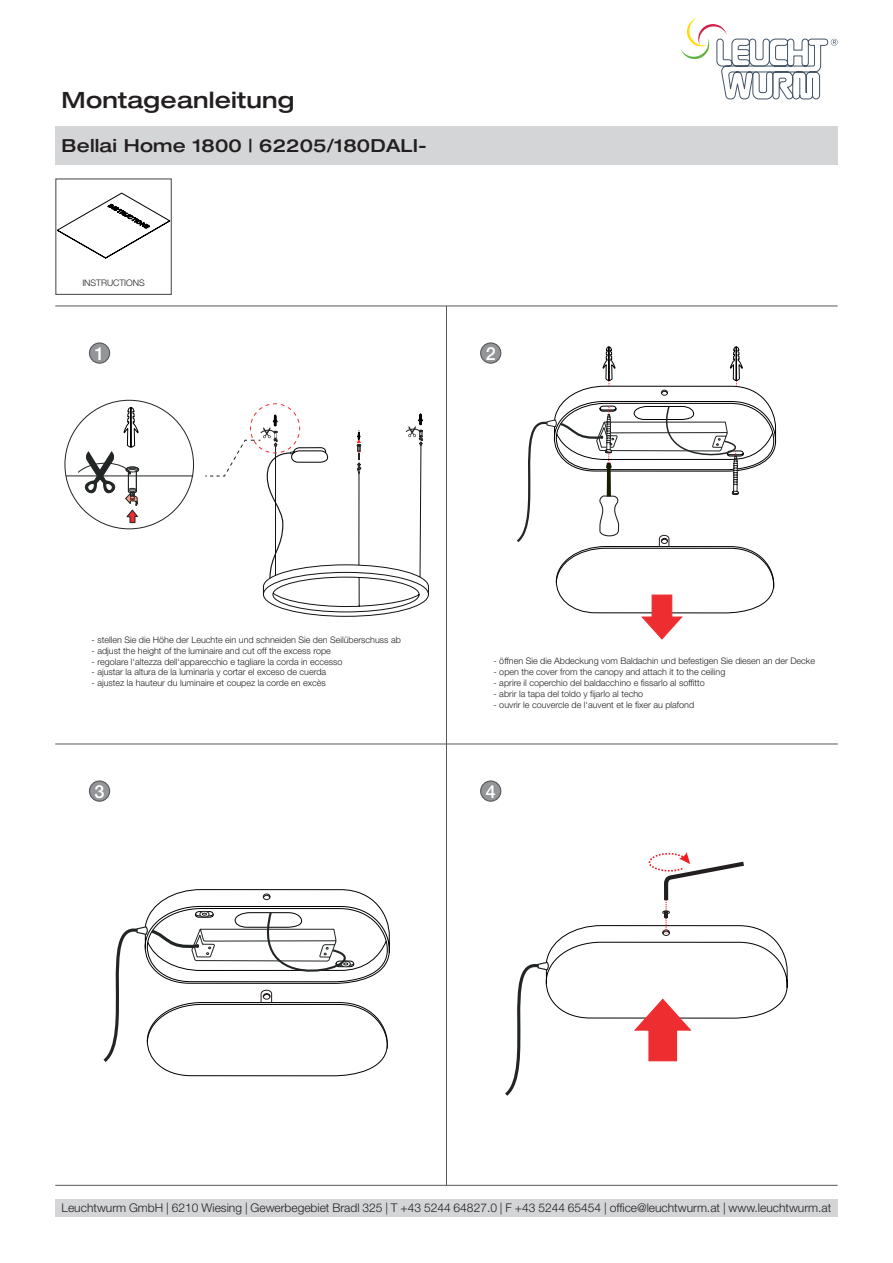
<style>
.page{position:relative;width:893px;height:1263px;background:#fff}
.page>*{position:absolute;margin:0;border:0;box-sizing:border-box;transform-origin:0 0}
.t1{font:500 expanded 22.5px "Helvetica Neue LT Pro";letter-spacing:.01em;color:#231f20}
.t2{font:500 expanded 18px "Helvetica Neue LT Pro";letter-spacing:.01em;color:#231f20}
.t3{font:500 18px "Helvetica Neue LT Pro";color:#fff}
.t4{font:300 12px "Helvetica Neue LT Pro";color:#231f20}
.t5{font:300 9px "Helvetica Neue LT Pro";color:#231f20}
</style>
<div class="page">
<div style="left:55px;top:126px;width:783px;height:39px;background:#d4d5d7"></div>
<div style="left:55px;top:1199px;width:783px;height:17px;background:#d4d5d7"></div>
<svg style="left:681px;top:18px;width:157px;height:81px"></svg>
<hr style="left:55px;top:306px;width:783px;height:1px;background:#57585a">
<hr style="left:55px;top:744px;width:783px;height:1px;background:#57585a">
<hr style="left:55px;top:1185px;width:783px;height:1px;background:#57585a">
<hr style="left:446px;top:306px;width:1px;height:879px;background:#57585a">
<div style="left:89px;top:781px;width:21px;height:20px;background:#939598;border-radius:50%"></div>
<div style="left:89px;top:780px;width:21px;height:22px;border:1px solid #57585a;border-radius:50%"></div>
<div style="left:481px;top:781px;width:20px;height:20px;background:#939598;border-radius:50%"></div>
<div style="left:480px;top:780px;width:21px;height:22px;border:1px solid #57585a;border-radius:50%"></div>
<div style="left:89px;top:343px;width:21px;height:20px;background:#939598;border-radius:50%"></div>
<div style="left:89px;top:342px;width:21px;height:22px;border:1px solid #57585a;border-radius:50%"></div>
<div style="left:481px;top:343px;width:20px;height:20px;background:#939598;border-radius:50%"></div>
<div style="left:480px;top:342px;width:21px;height:22px;border:1px solid #57585a;border-radius:50%"></div>
<svg style="left:57px;top:192px;width:113px;height:67px"></svg>
<div style="left:55px;top:178px;width:117px;height:117px;border:1px solid #57585a"></div>
<svg style="left:64px;top:399px;width:130px;height:131px"></svg>
<svg style="left:205px;top:403px;width:224px;height:214px"></svg>
<svg style="left:517px;top:346px;width:260px;height:294px"></svg>
<svg style="left:505px;top:852px;width:283px;height:244px"></svg>
<svg style="left:103px;top:889px;width:287px;height:187px"></svg>
<h1 class="t1" style="left:62px;top:86px;width:234px">Montageanleitung</h1>
<h2 class="t2" style="left:62px;top:134px;width:367px">Bellai Home 1800 | 62205/180DALI-</h2>
<p class="t5" style="left:82px;top:278px;width:64px">INSTRUCTIONS</p>
<h2 class="t3" style="left:95px;top:342px;width:12px">1</h2>
<h2 class="t3" style="left:486px;top:342px;width:12px">2</h2>
<p class="t5" style="left:92px;top:634px;width:311px">- stellen Sie die Höhe der Leuchte ein und schneiden Sie den Seilüberschuss ab</p>
<p class="t5" style="left:92px;top:645px;width:241px">- adjust the height of the luminaire and cut off the excess rope</p>
<p class="t5" style="left:92px;top:656px;width:252px">- regolare l‘altezza dell‘apparecchio e tagliare la corda in eccesso</p>
<p class="t5" style="left:92px;top:667px;width:236px">- ajustar la altura de la luminaria y cortar el exceso de cuerda</p>
<p class="t5" style="left:92px;top:677px;width:236px">- ajustez la hauteur du luminaire et coupez la corde en excès</p>
<p class="t5" style="left:493px;top:656px;width:323px">- öffnen Sie die Abdeckung vom Baldachin und befestigen Sie diesen an der Decke</p>
<p class="t5" style="left:493px;top:666px;width:233px">- open the cover from the canopy and attach it to the ceiling</p>
<p class="t5" style="left:493px;top:677px;width:213px">- aprire il coperchio del baldacchino e fissarlo al soffitto</p>
<p class="t5" style="left:493px;top:688px;width:151px">- abrir la tapa del toldo y fijarlo al techo</p>
<p class="t5" style="left:493px;top:699px;width:202px">- ouvrir le couvercle de l‘auvent et le fixer au plafond</p>
<h2 class="t3" style="left:95px;top:780px;width:12px">3</h2>
<h2 class="t3" style="left:486px;top:780px;width:12px">4</h2>
<h3 class="t4" style="left:62px;top:1200px;width:771px">Leuchtwurm GmbH | 6210 Wiesing | Gewerbegebiet Bradl 325 | T +43 5244 64827.0 | F +43 5244 65454 | office@leuchtwurm.at | www.leuchtwurm.at</h3>
</div>
